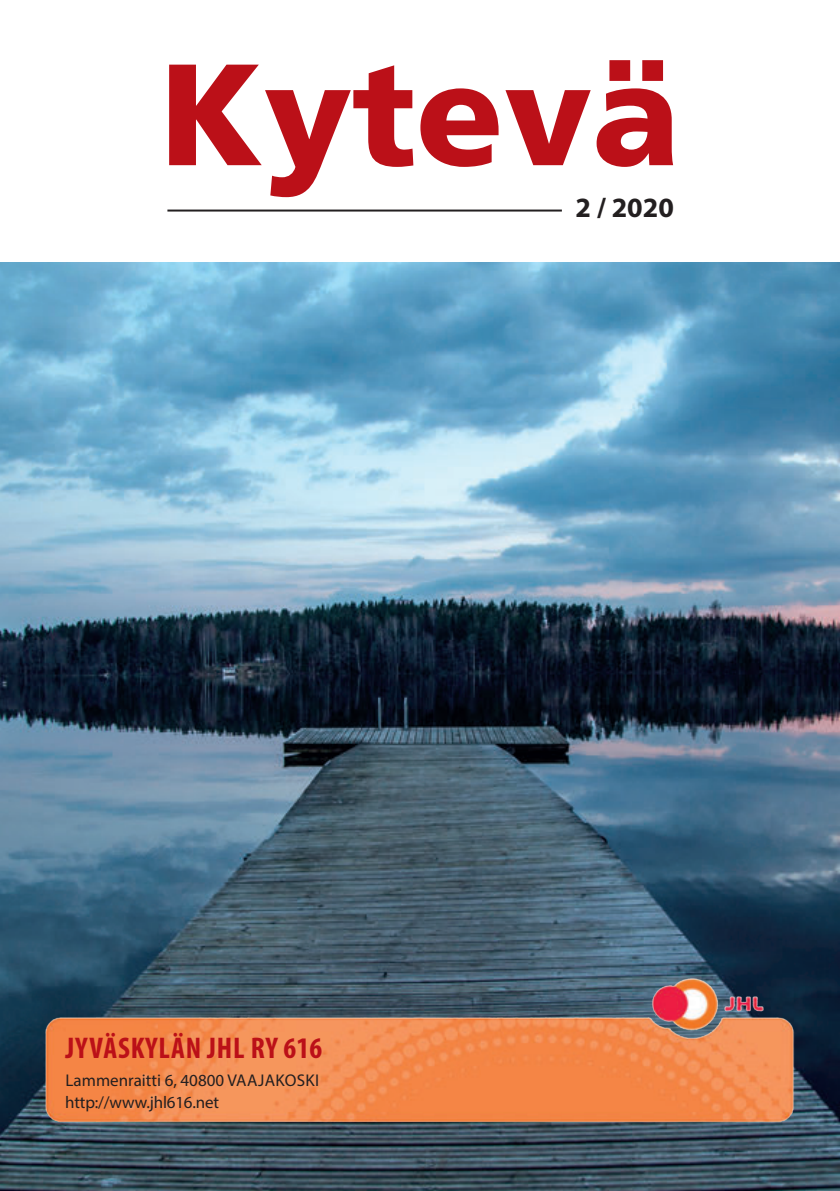
<style>
.page{position:relative;width:840px;height:1191px;background:#fff}
.page>*{position:absolute;margin:0;border:0;box-sizing:border-box;transform-origin:0 0}
.t1{font:900 144px "Frutiger";color:#bb1018}
.t2{font:700 condensed 30px "Myriad Pro";letter-spacing:.03em;color:#bb1018}
.t3{font:700 28px "Myriad Pro";color:#231f20}
.t4{font:17px/22px "Myriad Pro";color:#231f20}
</style>
<div class="page">
<img style="left:0;top:262px;width:839px;height:929px">
<img style="left:31px;top:974px;width:775px;height:163px">
<hr style="left:167px;top:209px;width:394px;height:2px;background:#231f20">
<h1 class="t1" style="left:160px;top:28px;width:521px">Kytevä</h1>
<h3 class="t3" style="left:575px;top:189px;width:100px">2 / 2020</h3>
<h2 class="t2" style="left:65px;top:1029px;width:258px">JYVÄSKYLÄN JHL RY 616</h2>
<p class="t4" style="left:65px;top:1068px;width:255px">Lammenraitti 6, 40800 VAAJAKOSKI http://www.jhl616.net</p>
</div>
